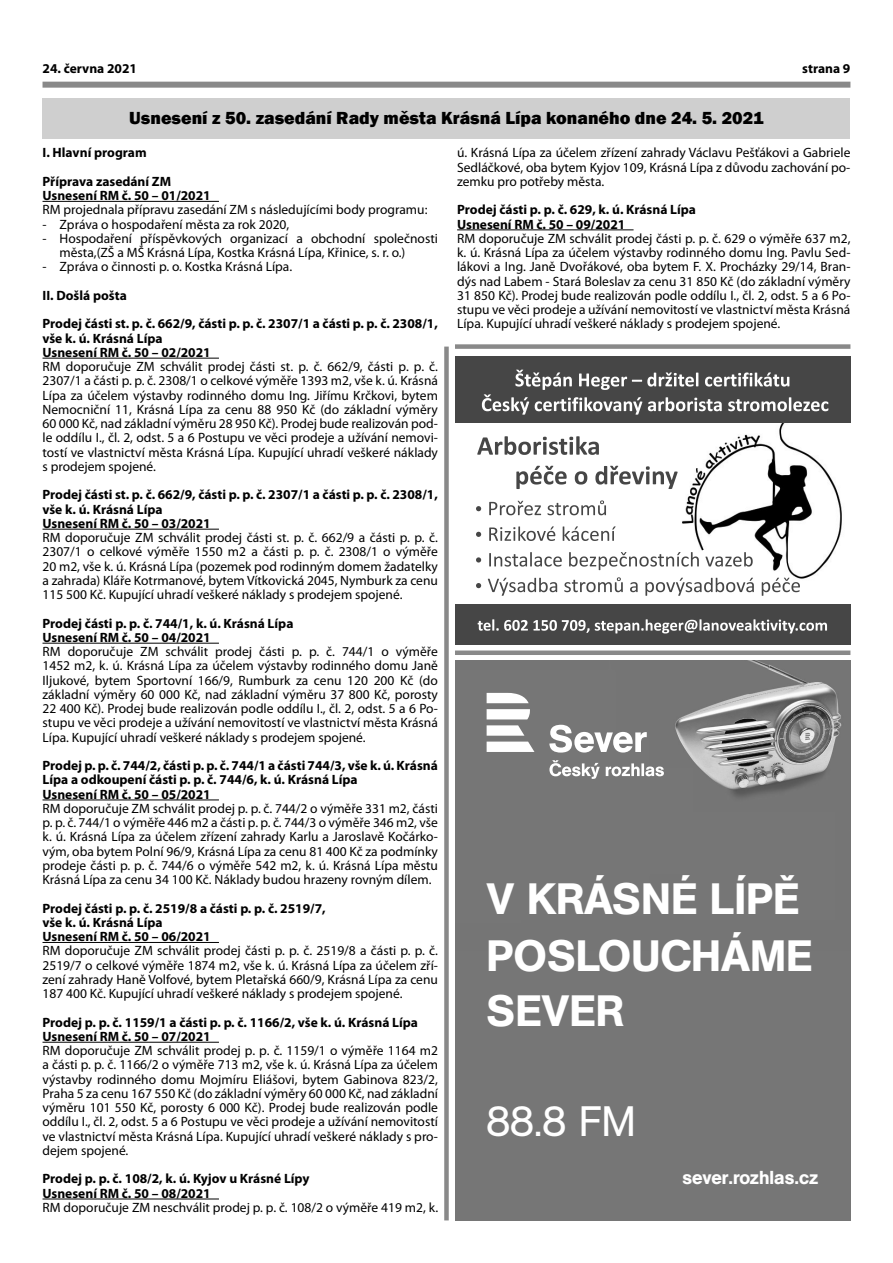
<style>
.page{position:relative;width:893px;height:1263px;background:#fff}
.page>*{position:absolute;margin:0;border:0;box-sizing:border-box;transform-origin:0 0}
.t1{font:500 43.5px/56.8px "AG Book Pro";color:#fff}
.t2{font:42.15px "AG Book Pro";color:#fff}
.t3{font:500 18.6px "AG Book Pro";color:#fff}
.t4{font:800 18px "Franklin Gothic";color:#000}
.t5{font:13.5px/14.2px "Myriad Pro";color:#000;text-align:justify}
.t6{font:700 13.5px/14.2px "Myriad Pro";color:#000}
</style>
<div class="page">
<div style="left:43px;top:82px;width:807px;height:6px;background:#898989"></div>
<img style="left:681px;top:423px;width:161px;height:173px">
<svg style="left:477px;top:436px;width:122px;height:19px"></svg>
<svg style="left:516px;top:466px;width:51px;height:23px"></svg>
<svg style="left:575px;top:471px;width:12px;height:14px"></svg>
<svg style="left:595px;top:466px;width:83px;height:23px"></svg>
<svg style="left:476px;top:506px;width:5px;height:5px"></svg>
<svg style="left:476px;top:532px;width:5px;height:5px"></svg>
<svg style="left:476px;top:557px;width:5px;height:5px"></svg>
<svg style="left:476px;top:583px;width:5px;height:5px"></svg>
<svg style="left:489px;top:501px;width:52px;height:14px"></svg>
<svg style="left:547px;top:500px;width:59px;height:15px"></svg>
<svg style="left:489px;top:526px;width:66px;height:15px"></svg>
<svg style="left:563px;top:526px;width:53px;height:15px"></svg>
<svg style="left:489px;top:552px;width:73px;height:15px"></svg>
<svg style="left:569px;top:552px;width:130px;height:18px"></svg>
<svg style="left:705px;top:552px;width:48px;height:15px"></svg>
<svg style="left:488px;top:578px;width:69px;height:18px"></svg>
<svg style="left:564px;top:577px;width:59px;height:15px"></svg>
<svg style="left:630px;top:582px;width:8px;height:10px"></svg>
<svg style="left:645px;top:578px;width:109px;height:18px"></svg>
<svg style="left:762px;top:578px;width:38px;height:18px"></svg>
<div style="left:455px;top:604px;width:395px;height:41px;background:#464646"></div>
<div style="left:455px;top:356px;width:395px;height:67px;background:#464646"></div>
<svg style="left:478px;top:619px;width:349px;height:14px"></svg>
<svg style="left:482px;top:370px;width:346px;height:45px"></svg>
<div style="left:455px;top:660px;width:395px;height:560px;background:#767676"></div>
<svg style="left:487px;top:693px;width:42px;height:10px"></svg>
<svg style="left:487px;top:709px;width:43px;height:10px"></svg>
<svg style="left:487px;top:725px;width:47px;height:27px"></svg>
<svg style="left:549px;top:725px;width:98px;height:27px"></svg>
<svg style="left:549px;top:760px;width:115px;height:19px"></svg>
<hr style="left:43px;top:201px;width:176px;height:1px;background:#000">
<hr style="left:43px;top:358px;width:176px;height:1px;background:#000">
<hr style="left:43px;top:529px;width:176px;height:1px;background:#000">
<hr style="left:43px;top:643px;width:176px;height:1px;background:#000">
<hr style="left:43px;top:800px;width:176px;height:1px;background:#000">
<hr style="left:43px;top:942px;width:176px;height:1px;background:#000">
<hr style="left:43px;top:1042px;width:176px;height:1px;background:#000">
<hr style="left:43px;top:1199px;width:176px;height:1px;background:#000">
<hr style="left:457px;top:230px;width:177px;height:1px;background:#000">
<div style="left:43px;top:98px;width:807px;height:40px;background:#cfcfcf"></div>
<div style="left:444px;top:347px;width:5px;height:873px;background:#898989"></div>
<div style="left:455px;top:344px;width:395px;height:5px;background:#898989"></div>
<div style="left:455px;top:650px;width:395px;height:5px;background:#898989"></div>
<p class="t6" style="left:43px;top:63px;width:96px">24. června 2021</p>
<p class="t6" style="left:802px;top:63px;width:50px">strana 9</p>
<h3 class="t4" style="left:129px;top:108px;width:636px">Usnesení z 50. zasedání Rady města Krásná Lípa konaného dne 24. 5. 2021</h3>
<p class="t6" style="left:43px;top:140px;width:130px;line-height:28.5px">I. Hlavní program<br>Příprava zasedání ZM</p>
<p class="t6" style="left:43px;top:190px;width:170px">Usnesení RM č. 50 – 01/2021</p>
<p class="t5" style="left:43px;top:204px;width:386px">RM projednala přípravu zasedání ZM s následujícími body programu:</p>
<p class="t5" style="left:43px;top:218px;width:248px">- Zpráva o hospodaření města za rok 2020,</p>
<p class="t5" style="left:60px;top:232px;width:380px;text-indent:-17px">- Hospodaření příspěvkových organizací a obchodní společnosti města,(ZŠ a MŠ Krásná Lípa, Kostka Krásná Lípa, Křinice, s. r. o.)</p>
<p class="t5" style="left:43px;top:261px;width:251px">- Zpráva o činnosti p. o. Kostka Krásná Lípa.</p>
<p class="t6" style="left:43px;top:282px;width:397px;line-height:28.5px">II. Došlá pošta<br>Prodej části st. p. č. 662/9, části p. p. č. 2307/1 a části p. p. č. 2308/1,</p>
<p class="t6" style="left:43px;top:332px;width:170px">vše k. ú. Krásná Lípa<br>Usnesení RM č. 50 – 02/2021</p>
<p class="t5" style="left:43px;top:361px;width:397px">RM doporučuje ZM schválit prodej části st. p. č. 662/9, části p. p. č.<br>2307/1 a části p. p. č. 2308/1 o celkové výměře 1393 m2, vše k. ú. Krásná Lípa za účelem výstavby rodinného domu Ing. Jiřímu Krčkovi, bytem Nemocniční 11, Krásná Lípa za cenu 88 950 Kč (do základní výměry 60 000 Kč, nad základní výměru 28 950 Kč). Prodej bude realizován pod&shy;le oddílu I., čl. 2, odst. 5 a 6 Postupu ve věci prodeje a užívání nemovi&shy;tostí ve vlastnictví města Krásná Lípa. Kupující uhradí veškeré náklady s prodejem spojené.</p>
<p class="t6" style="left:43px;top:489px;width:397px">Prodej části st. p. č. 662/9, části p. p. č. 2307/1 a části p. p. č. 2308/1, vše k. ú. Krásná Lípa<br>Usnesení RM č. 50 – 03/2021</p>
<p class="t5" style="left:43px;top:532px;width:397px">RM doporučuje ZM schválit prodej části st. p. č. 662/9 a části p. p. č.<br>2307/1 o celkové výměře 1550 m2 a části p. p. č. 2308/1 o výměře 20 m2, vše k. ú. Krásná Lípa (pozemek pod rodinným domem žadatelky a zahrada) Kláře Kotrmanové, bytem Vítkovická 2045, Nymburk za cenu 115 500 Kč. Kupující uhradí veškeré náklady s prodejem spojené.</p>
<p class="t6" style="left:43px;top:617px;width:252px">Prodej části p. p. č. 744/1, k. ú. Krásná Lípa<br>Usnesení RM č. 50 – 04/2021</p>
<p class="t5" style="left:43px;top:646px;width:397px">RM doporučuje ZM schválit prodej části p. p. č. 744/1 o výměře 1452 m2, k. ú. Krásná Lípa za účelem výstavby rodinného domu Janě Iljukové, bytem Sportovní 166/9, Rumburk za cenu 120 200 Kč (do základní výměry 60 000 Kč, nad základní výměru 37 800 Kč, porosty 22 400 Kč). Prodej bude realizován podle oddílu I., čl. 2, odst. 5 a 6 Po&shy;stupu ve věci prodeje a užívání nemovitostí ve vlastnictví města Krásná Lípa. Kupující uhradí veškeré náklady s prodejem spojené.</p>
<p class="t6" style="left:43px;top:760px;width:397px">Prodej p. p. č. 744/2, části p. p. č. 744/1 a části 744/3, vše k. ú. Krásná<br>Lípa a odkoupení části p. p. č. 744/6, k. ú. Krásná Lípa<br>Usnesení RM č. 50 – 05/2021</p>
<p class="t5" style="left:43px;top:802px;width:397px">RM doporučuje ZM schválit prodej p. p. č. 744/2 o výměře 331 m2, části p. p. č. 744/1 o výměře 446 m2 a části p. p. č. 744/3 o výměře 346 m2, vše k. ú. Krásná Lípa za účelem zřízení zahrady Karlu a Jaroslavě Kočárko&shy;vým, oba bytem Polní 96/9, Krásná Lípa za cenu 81 400 Kč za podmínky prodeje části p. p. č. 744/6 o výměře 542 m2, k. ú. Krásná Lípa městu Krásná Lípa za cenu 34 100 Kč. Náklady budou hrazeny rovným dílem.</p>
<p class="t6" style="left:43px;top:902px;width:285px">Prodej části p. p. č. 2519/8 a části p. p. č. 2519/7, vše k. ú. Krásná Lípa<br>Usnesení RM č. 50 – 06/2021</p>
<p class="t5" style="left:43px;top:945px;width:397px">RM doporučuje ZM schválit prodej části p. p. č. 2519/8 a části p. p. č.<br>2519/7 o celkové výměře 1874 m2, vše k. ú. Krásná Lípa za účelem zří&shy;zení zahrady Haně Volfové, bytem Pletařská 660/9, Krásná Lípa za cenu 187 400 Kč. Kupující uhradí veškeré náklady s prodejem spojené.</p>
<p class="t6" style="left:43px;top:1016px;width:377px">Prodej p. p. č. 1159/1 a části p. p. č. 1166/2, vše k. ú. Krásná Lípa<br>Usnesení RM č. 50 – 07/2021</p>
<p class="t5" style="left:43px;top:1045px;width:397px">RM doporučuje ZM schválit prodej p. p. č. 1159/1 o výměře 1164 m2 a části p. p. č. 1166/2 o výměře 713 m2, vše k. ú. Krásná Lípa za účelem výstavby rodinného domu Mojmíru Eliášovi, bytem Gabinova 823/2, Praha 5 za cenu 167 550 Kč (do základní výměry 60 000 Kč, nad základní výměru 101 550 Kč, porosty 6 000 Kč). Prodej bude realizován podle oddílu I., čl. 2, odst. 5 a 6 Postupu ve věci prodeje a užívání nemovitostí ve vlastnictví města Krásná Lípa. Kupující uhradí veškeré náklady s pro&shy;dejem spojené.</p>
<p class="t6" style="left:43px;top:1173px;width:269px">Prodej p. p. č. 108/2, k. ú. Kyjov u Krásné Lípy<br>Usnesení RM č. 50 – 08/2021</p>
<p class="t5" style="left:43px;top:1202px;width:397px">RM doporučuje ZM neschválit prodej p. p. č. 108/2 o výměře 419 m2, k.</p>
<p class="t5" style="left:457px;top:147px;width:395px">ú. Krásná Lípa za účelem zřízení zahrady Václavu Pešťákovi a Gabriele Sedláčkové, oba bytem Kyjov 109, Krásná Lípa z důvodu zachování po&shy;zemku pro potřeby města.</p>
<p class="t6" style="left:457px;top:204px;width:240px">Prodej části p. p. č. 629, k. ú. Krásná Lípa<br>Usnesení RM č. 50 – 09/2021</p>
<p class="t5" style="left:457px;top:232px;width:395px">RM doporučuje ZM schválit prodej části p. p. č. 629 o výměře 637 m2, k. ú. Krásná Lípa za účelem výstavby rodinného domu Ing. Pavlu Sed&shy;lákovi a Ing. Janě Dvořákové, oba bytem F. X. Procházky 29/14, Bran&shy;dýs nad Labem - Stará Boleslav za cenu 31 850 Kč (do základní výměry 31 850 Kč). Prodej bude realizován podle oddílu I., čl. 2, odst. 5 a 6 Po&shy;stupu ve věci prodeje a užívání nemovitostí ve vlastnictví města Krásná Lípa. Kupující uhradí veškeré náklady s prodejem spojené.</p>
<h1 class="t1" style="left:486px;top:871px;width:328px">V KRÁSNÉ LÍPĚ<br>POSLOUCHÁME</h1>
<h1 class="t1" style="left:486px;top:983px;width:139px">SEVER</h1>
<h2 class="t2" style="left:486px;top:1096px;width:151px">88.8 FM</h2>
<h3 class="t3" style="left:682px;top:1166px;width:137px">sever.rozhlas.cz</h3>
</div>
